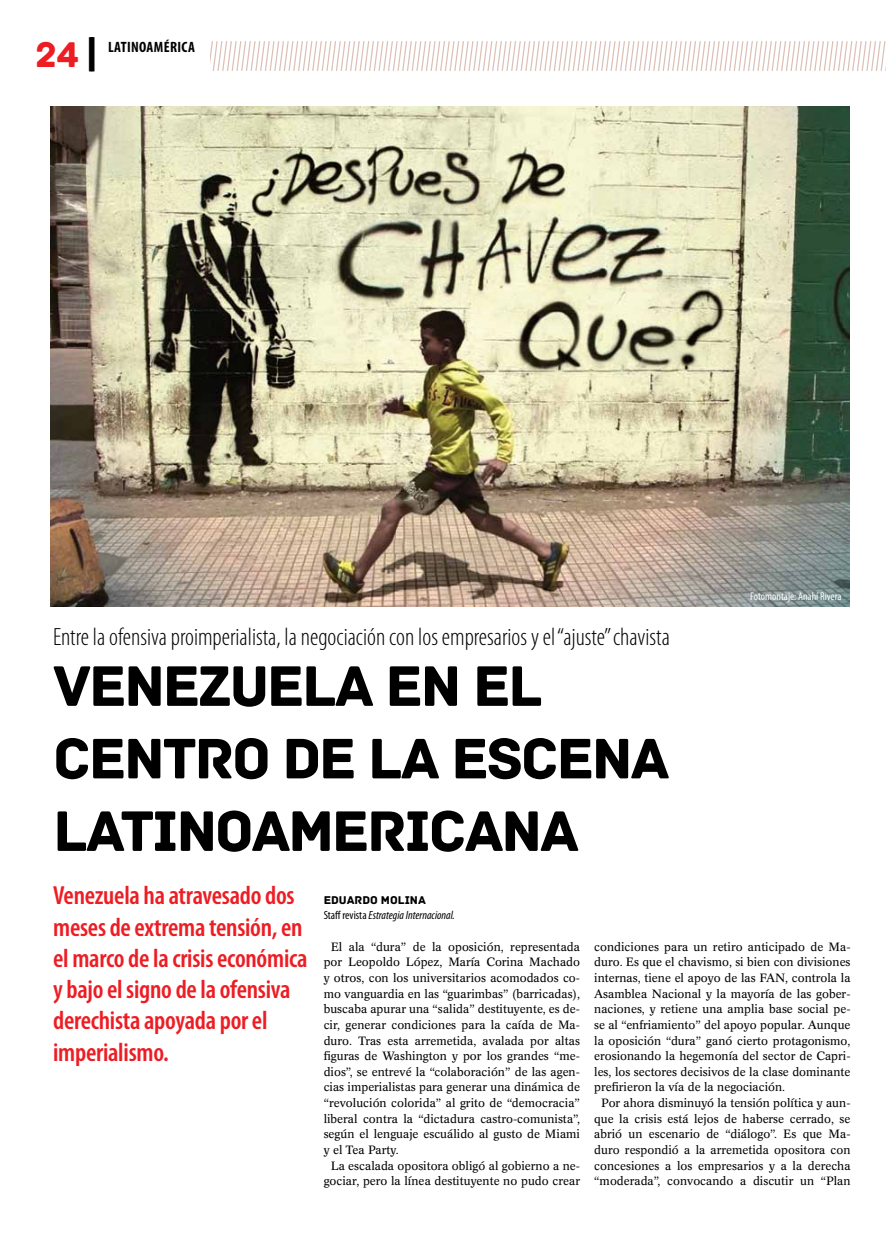
<style>
.page{position:relative;width:886px;height:1241px;background:#fff}
.page>*{position:absolute;margin:0;border:0;box-sizing:border-box;transform-origin:0 0}
.t1{font:60px/72.5px "Archive";letter-spacing:-.04em;color:#000}
.t2{font:37.5px "Archive";color:#ed1d24}
.t3{font:600 condensed 26.25px/31.2px "Myriad Pro";letter-spacing:-.01em;color:#ed1d24}
.t4{font:300 condensed 25px "Myriad Pro";color:#000}
.t5{font:700 condensed 15px "Myriad Pro";letter-spacing:.025em;color:#000}
.t6{font:11.88px "Concorde BE";color:#000}
.t7{font:italic condensed 11.88px "Myriad Pro";color:#000}
.t8{font:11.88px "Archive";color:#000}
.t9{font:condensed 11.25px "Myriad Pro";color:#fff}
.s1{font-family:"Signika";font-weight:700;color:#000}
.s2{font-style:normal}
</style>
<div class="page">
<svg style="left:210px;top:41px;width:676px;height:30px"></svg>
<img style="left:51px;top:106px;width:798px;height:500px">
<h2 class="t2" style="left:35px;top:33px;width:63px">24<span class="s1">|</span></h2>
<p class="t5" style="left:108px;top:39px;width:88px">LATINOAMÉRICA</p>
<h3 class="t4" style="left:53px;top:623px;width:618px">Entre la ofensiva proimperialista, la negociación con los empresarios y el “ajuste” chavista</h3>
<h1 class="t1" style="left:53px;top:650px;width:618px">VENEZUELA EN EL<br>CENTRO DE LA ESCENA<br>LATINOAMERICANA</h1>
<p class="t9" style="left:750px;top:590px;width:93px">Fotomontaje: Anahí Rivera</p>
<h3 class="t3" style="left:53px;top:880px;width:256px">Venezuela ha atravesado dos meses de extrema tensión, en el marco de la crisis económica y bajo el signo de la ofensiva derechista apoyada por el imperialismo.</h3>
<p class="t8" style="left:324px;top:892px;width:104px">EDUARDO MOLINA</p>
<p class="t7" style="left:324px;top:909px;width:133px"><span class="s2">Staff revista</span> Estrategia Internacional.</p>
<p class="t6" style="left:331px;top:939px;width:251px">El ala “dura” de la oposición, representada</p>
<p class="t6" style="left:324px;top:955px;width:258px">por Leopoldo López, María Corina Machado</p>
<p class="t6" style="left:324px;top:970px;width:258px">y otros, con los universitarios acomodados co-</p>
<p class="t6" style="left:324px;top:986px;width:258px">mo vanguardia en las “guarimbas” (barricadas),</p>
<p class="t6" style="left:324px;top:1002px;width:258px">buscaba apurar una “salida” destituyente, es de-</p>
<p class="t6" style="left:324px;top:1017px;width:258px">cir, generar condiciones para la caída de Ma-</p>
<p class="t6" style="left:324px;top:1033px;width:258px">duro. Tras esta arremetida, avalada por altas</p>
<p class="t6" style="left:324px;top:1049px;width:258px">figuras de Washington y por los grandes “me-</p>
<p class="t6" style="left:324px;top:1064px;width:258px">dios”, se entrevé la “colaboración” de las agen-</p>
<p class="t6" style="left:324px;top:1080px;width:258px">cias imperialistas para generar una dinámica de</p>
<p class="t6" style="left:324px;top:1095px;width:258px">“revolución colorida” al grito de “democracia”</p>
<p class="t6" style="left:324px;top:1111px;width:258px">liberal contra la “dictadura castro-comunista”,</p>
<p class="t6" style="left:324px;top:1127px;width:258px">según el lenguaje escuálido al gusto de Miami</p>
<p class="t6" style="left:324px;top:1142px;width:77px">y el Tea Party.</p>
<p class="t6" style="left:331px;top:1158px;width:251px">La escalada opositora obligó al gobierno a ne-</p>
<p class="t6" style="left:324px;top:1174px;width:258px">gociar, pero la línea destituyente no pudo crear</p>
<p class="t6" style="left:594px;top:939px;width:258px">condiciones para un retiro anticipado de Ma-</p>
<p class="t6" style="left:594px;top:955px;width:258px">duro. Es que el chavismo, si bien con divisiones</p>
<p class="t6" style="left:594px;top:970px;width:258px">internas, tiene el apoyo de las FAN, controla la</p>
<p class="t6" style="left:594px;top:986px;width:258px">Asamblea Nacional y la mayoría de las gober-</p>
<p class="t6" style="left:594px;top:1002px;width:258px">naciones, y retiene una amplia base social pe-</p>
<p class="t6" style="left:594px;top:1017px;width:258px">se al “enfriamiento” del apoyo popular. Aunque</p>
<p class="t6" style="left:594px;top:1033px;width:258px">la oposición “dura” ganó cierto protagonismo,</p>
<p class="t6" style="left:594px;top:1049px;width:258px">erosionando la hegemonía del sector de Capri-</p>
<p class="t6" style="left:594px;top:1064px;width:258px">les, los sectores decisivos de la clase dominante</p>
<p class="t6" style="left:594px;top:1080px;width:193px">prefirieron la vía de la negociación.</p>
<p class="t6" style="left:601px;top:1095px;width:251px">Por ahora disminuyó la tensión política y aun-</p>
<p class="t6" style="left:594px;top:1111px;width:258px">que la crisis está lejos de haberse cerrado, se</p>
<p class="t6" style="left:594px;top:1127px;width:258px">abrió un escenario de “diálogo”. Es que Ma-</p>
<p class="t6" style="left:594px;top:1142px;width:258px">duro respondió a la arremetida opositora con</p>
<p class="t6" style="left:594px;top:1158px;width:258px">concesiones a los empresarios y a la derecha</p>
<p class="t6" style="left:594px;top:1174px;width:258px">“moderada”, convocando a discutir un “Plan</p>
</div>
